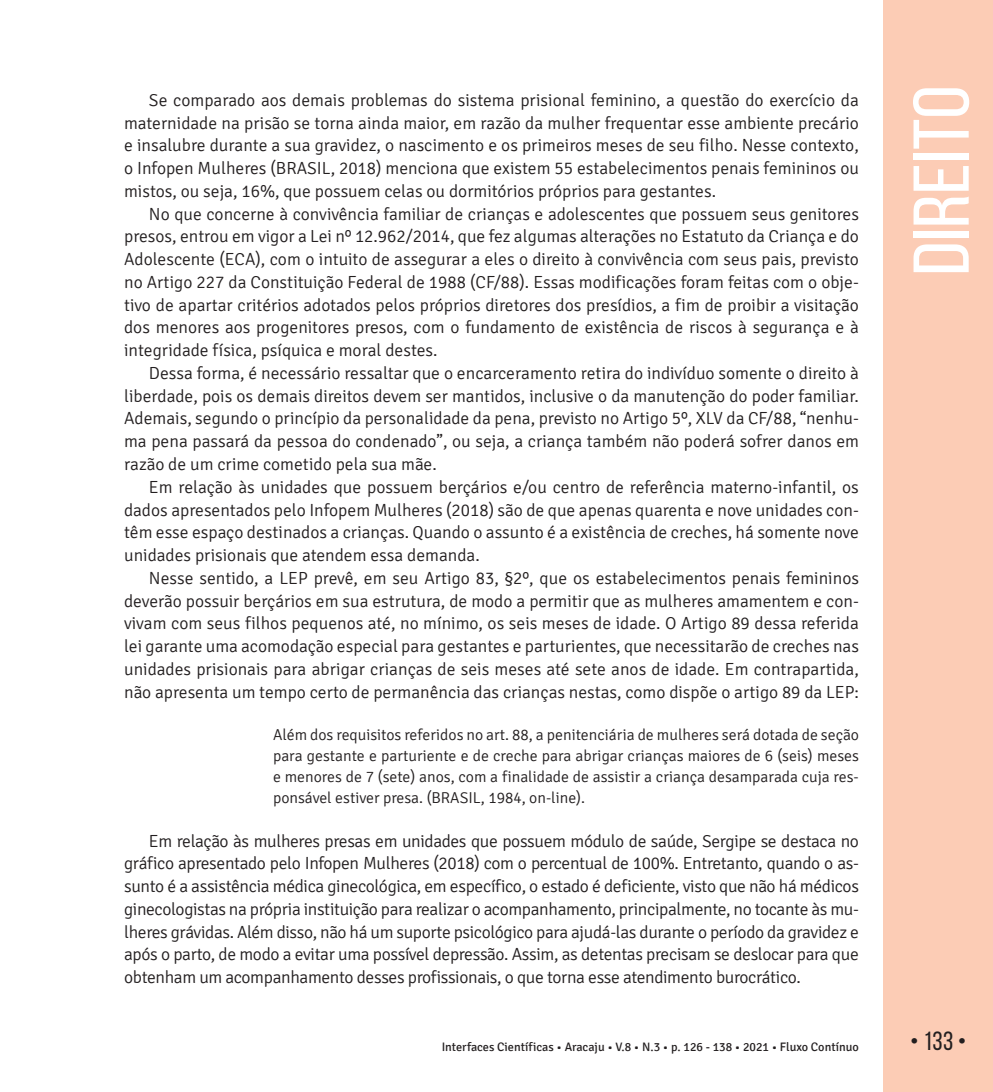
<style>
.page{position:relative;width:993px;height:1092px;background:#fff}
.page>*{position:absolute;margin:0;border:0;box-sizing:border-box;transform-origin:0 0}
.t1{font:78.75px "Bebas Neue";color:#fff;scale:1.09 1}
.t2{font:26.25px "Bebas Neue";color:#231f20}
.t3{font:300 17.5px/22.8px "Signika";color:#231f20;text-align:justify}
.t4{font:300 15.75px/21px "Signika";color:#231f20;text-align:justify}
.t5{font:12.25px "Signika";color:#231f20}
</style>
<div class="page">
<div style="left:883px;top:0;width:109px;height:1091px;background:#fcccb5"></div>
<p class="t3" style="left:124px;top:89px;width:736px;text-indent:25px">Se comparado aos demais problemas do sistema prisional feminino, a questão do exercício da maternidade na prisão se torna ainda maior, em razão da mulher frequentar esse ambiente precário e insalubre durante a sua gravidez, o nascimento e os primeiros meses de seu filho. Nesse contexto, o Infopen Mulheres (BRASIL, 2018) menciona que existem 55 estabelecimentos penais femininos ou mistos, ou seja, 16%, que possuem celas ou dormitórios próprios para gestantes.</p>
<p class="t3" style="left:124px;top:203px;width:736px;text-indent:25px">No que concerne à convivência familiar de crianças e adolescentes que possuem seus genitores presos, entrou em vigor a Lei nº 12.962/2014, que fez algumas alterações no Estatuto da Criança e do Adolescente (ECA), com o intuito de assegurar a eles o direito à convivência com seus pais, previsto no Artigo 227 da Constituição Federal de 1988 (CF/88). Essas modificações foram feitas com o obje&shy;tivo de apartar critérios adotados pelos próprios diretores dos presídios, a fim de proibir a visitação dos menores aos progenitores presos, com o fundamento de existência de riscos à segurança e à integridade física, psíquica e moral destes.</p>
<p class="t3" style="left:124px;top:362px;width:736px;text-indent:25px">Dessa forma, é necessário ressaltar que o encarceramento retira do indivíduo somente o direito à liberdade, pois os demais direitos devem ser mantidos, inclusive o da manutenção do poder familiar.<br>Ademais, segundo o princípio da personalidade da pena, previsto no Artigo 5º, XLV da CF/88, “nenhu&shy;ma pena passará da pessoa do condenado”, ou seja, a criança também não poderá sofrer danos em razão de um crime cometido pela sua mãe.</p>
<p class="t3" style="left:124px;top:476px;width:736px;text-indent:25px">Em relação às unidades que possuem berçários e/ou centro de referência materno-infantil, os dados apresentados pelo Infopem Mulheres (2018) são de que apenas quarenta e nove unidades con&shy;têm esse espaço destinados a crianças. Quando o assunto é a existência de creches, há somente nove unidades prisionais que atendem essa demanda.</p>
<p class="t3" style="left:124px;top:567px;width:736px;text-indent:25px">Nesse sentido, a LEP prevê, em seu Artigo 83, §2º, que os estabelecimentos penais femininos deverão possuir berçários em sua estrutura, de modo a permitir que as mulheres amamentem e con&shy;vivam com seus filhos pequenos até, no mínimo, os seis meses de idade. O Artigo 89 dessa referida lei garante uma acomodação especial para gestantes e parturientes, que necessitarão de creches nas unidades prisionais para abrigar crianças de seis meses até sete anos de idade. Em contrapartida, não apresenta um tempo certo de permanência das crianças nestas, como dispõe o artigo 89 da LEP:</p>
<p class="t4" style="left:273px;top:724px;width:587px">Além dos requisitos referidos no art. 88, a penitenciária de mulheres será dotada de seção para gestante e parturiente e de creche para abrigar crianças maiores de 6 (seis) meses e menores de 7 (sete) anos, com a finalidade de assistir a criança desamparada cuja res&shy;ponsável estiver presa. (BRASIL, 1984, on-line).</p>
<p class="t3" style="left:124px;top:829px;width:736px;text-indent:25px">Em relação às mulheres presas em unidades que possuem módulo de saúde, Sergipe se destaca no gráfico apresentado pelo Infopen Mulheres (2018) com o percentual de 100%. Entretanto, quando o as&shy;sunto é a assistência médica ginecológica, em específico, o estado é deficiente, visto que não há médicos ginecologistas na própria instituição para realizar o acompanhamento, principalmente, no tocante às mu&shy;lheres grávidas. Além disso, não há um suporte psicológico para ajudá-las durante o período da gravidez e após o parto, de modo a evitar uma possível depressão. Assim, as detentas precisam se deslocar para que obtenham um acompanhamento desses profissionais, o que torna esse atendimento burocrático.</p>
<h1 class="t1" style="left:898px;top:275px;width:176px;rotate:-90deg">Direito</h1>
<p class="t5" style="left:441px;top:1040px;width:418px">Interfaces Científicas • Aracaju • V.8 • N.3 • p. 126 - 138 • 2021 • Fluxo Contínuo</p>
<h2 class="t2" style="left:909px;top:1026px;width:58px">• 133 •</h2>
</div>
